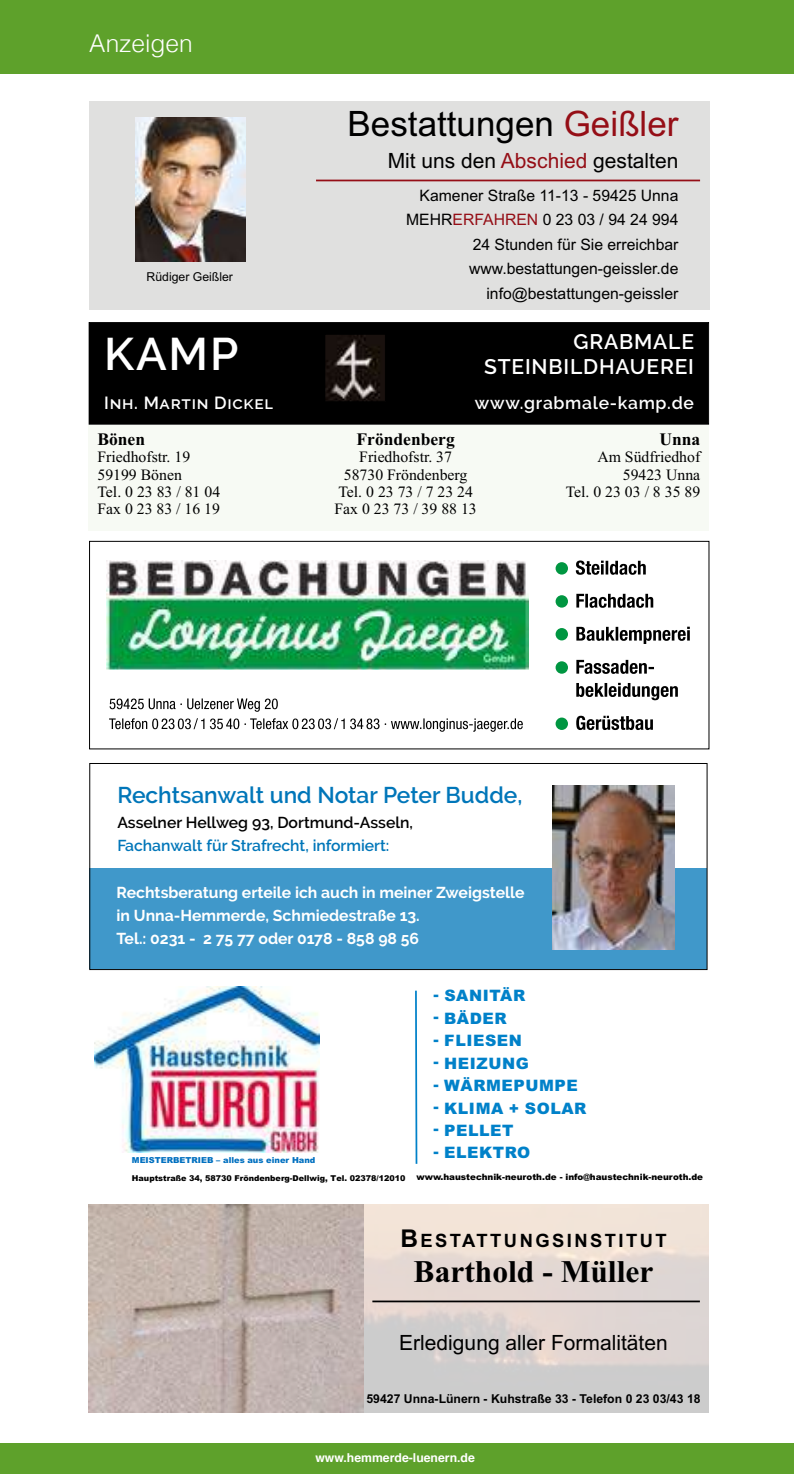
<style>
.page{position:relative;width:794px;height:1474px;background:#fff}
.page>*{position:absolute;margin:0;border:0;box-sizing:border-box;transform-origin:0 0}
.t1{font:600 45.5px "Raleway";color:#fff}
.t2{font:700 42px "Times New Roman";color:#f7faf4}
.t3{font:35px "Arial";color:#000}
.t4{font:700 31.5px "Times New Roman";color:#000}
.t5{font:300 24.5px "Helvetica";color:#fff}
.t6{font:600 22.75px "Raleway";color:#0076b9}
.t7{font:700 22.75px "Times New Roman";letter-spacing:.05em;color:#f7faf4}
.t8{font:21px "Arial";color:#000}
.t9{font:700 21px/25.2px "Times New Roman";letter-spacing:.085em;color:#f7faf4}
.t10{font:600 21px/25.2px "Raleway";letter-spacing:.04em;color:#fff;text-align:right}
.t11{font:700 18.38px "Arial";letter-spacing:.135em;color:#000}
.t12{font:600 17.5px "Raleway";letter-spacing:.04em;color:#fff}
.t13{font:700 17.5px "Times New Roman";color:#000}
.t14{font:15.75px/17.2px "Times New Roman";color:#000}
.t15{font:15.75px/24.5px "Arial";color:#000;text-align:right}
.t16{font:700 15.75px/22.8px "Raleway";color:#fff}
.t17{font:900 15.75px "Arial";letter-spacing:.035em;color:#0081c9}
.t18{font:600 15.75px "Raleway";color:#0076b9}
.t19{font:600 15.75px "Raleway";color:#000}
.t20{font:700 12.25px "Arial";color:#000}
.t21{font:700 12.25px "Helvetica";color:#fff}
.t22{font:12.25px "Arial";color:#000}
.t23{font:900 8.75px "Arial";color:#000}
.t24{font:900 8.22px "Arial";color:#0070c0}
.t25{font:900 8.05px "Arial";color:#000}
.s1{color:#950e16}
.s2{font-size:24.5px}
</style>
<div class="page">
<div style="left:90px;top:323px;width:618px;height:101px;background:#000"></div>
<div style="left:89px;top:322px;width:620px;height:102px;border:1px solid #000"></div>
<img style="left:326px;top:336px;width:58px;height:63px">
<div style="left:324px;top:334px;width:62px;height:67px;border:1px solid #000"></div>
<div style="left:89px;top:424px;width:211px;height:106px;background:#f7faf4"></div>
<div style="left:511px;top:424px;width:198px;height:106px;background:#f7faf4"></div>
<div style="left:300px;top:424px;width:211px;height:106px;background:#f7faf4"></div>
<div style="left:89px;top:868px;width:618px;height:101px;background:#4098ca"></div>
<div style="left:0;top:0;width:794px;height:74px;background:#5ea12b"></div>
<div style="left:0;top:1443px;width:794px;height:30px;background:#5ea12b"></div>
<div style="left:90px;top:102px;width:620px;height:208px;background:#e0e0df"></div>
<img style="left:136px;top:118px;width:110px;height:143px">
<hr style="left:316px;top:180px;width:384px;height:1px;background:#950e16">
<div style="left:89px;top:541px;width:620px;height:208px;border:1px solid #000"></div>
<img style="left:106px;top:561px;width:422px;height:109px">
<svg style="left:576px;top:715px;width:77px;height:15px"></svg>
<svg style="left:576px;top:683px;width:102px;height:17px"></svg>
<svg style="left:576px;top:660px;width:78px;height:14px"></svg>
<svg style="left:576px;top:626px;width:114px;height:18px"></svg>
<svg style="left:576px;top:594px;width:77px;height:14px"></svg>
<svg style="left:576px;top:560px;width:70px;height:15px"></svg>
<div style="left:555px;top:562px;width:13px;height:12px;background:#009641;border-radius:50%"></div>
<div style="left:555px;top:595px;width:13px;height:12px;background:#009641;border-radius:50%"></div>
<div style="left:555px;top:628px;width:13px;height:12px;background:#009641;border-radius:50%"></div>
<div style="left:555px;top:661px;width:13px;height:12px;background:#009641;border-radius:50%"></div>
<div style="left:555px;top:717px;width:13px;height:13px;background:#009641;border-radius:50%"></div>
<svg style="left:109px;top:718px;width:414px;height:13px"></svg>
<svg style="left:110px;top:698px;width:168px;height:13px"></svg>
<img style="left:95px;top:986px;width:225px;height:166px">
<svg style="left:415px;top:990px;width:3px;height:174px"></svg>
<img style="left:88px;top:1204px;width:275px;height:208px">
<hr style="left:372px;top:1300px;width:328px;height:2px;background:#000">
<img style="left:552px;top:785px;width:122px;height:164px">
<div style="left:89px;top:763px;width:618px;height:207px;border:1px solid #000"></div>
<div style="left:89px;top:325px;width:229px;height:98px;background:#000"></div>
<h3 class="t5" style="left:89px;top:23px;width:105px">Anzeigen</h3>
<p class="t22" style="left:147px;top:268px;width:88px">Rüdiger Geißler</p>
<h3 class="t3" style="left:348px;top:100px;width:332px">Bestattungen <span class="s1">Geißler</span></h3>
<h3 class="t8" style="left:388px;top:146px;width:292px">Mit uns den <span class="s1">Abschied</span> gestalten</h3>
<p class="t15" style="left:406px;top:183px;width:274px">Kamener Straße 11-13 - 59425 Unna<br>MEHR<span class="s1">ERFAHREN</span> 0 23 03 / 94 24 994<br>24 Stunden für Sie erreichbar www.bestattungen-geissler.de info@bestattungen-geissler</p>
<h3 class="t10" style="left:484px;top:329px;width:211px">GRABMALE<br>STEINBILDHAUEREI</h3>
<p class="t12" style="left:475px;top:393px;width:221px">www.grabmale-kamp.de</p>
<h2 class="t2" style="left:117px;top:319px;width:134px">KAMP</h2>
<h3 class="t9" style="left:421px;top:330px;width:273px;text-indent:136px">GRABMAL<br>STEINBILDHAUEREREI</h3>
<h3 class="t7" style="left:434px;top:389px;width:261px">www.grabmale-kamp.de</h3>
<p class="t13" style="left:97px;top:427px;width:49px">Bönen</p>
<p class="t14" style="left:97px;top:448px;width:124px">Friedhofstr. 19<br>59199 Bönen<br>Tel. 0 23 83 / 81 04<br>Fax 0 23 83 / 16 19</p>
<h1 class="t1" style="left:104px;top:328px;width:136px">KAMP</h1>
<p class="t12" style="left:104px;top:392px;width:170px">Inh. Martin Dickel</p>
<p class="t13" style="left:356px;top:427px;width:100px">Fröndenberg</p>
<p class="t14" style="left:334px;top:448px;width:144px;text-align:center">Friedhofstr. 37<br>58730 Fröndenberg<br>Tel. 0 23 73 / 7 23 24<br>Fax 0 23 73 / 39 88 13</p>
<p class="t13" style="left:659px;top:427px;width:42px">Unna</p>
<p class="t14" style="left:565px;top:448px;width:136px;text-align:right">Am Südfriedhof<br>59423 Unna<br>Tel. 0 23 03 / 8 35 89</p>
<h3 class="t6" style="left:117px;top:782px;width:406px">Rechtsanwalt und Notar Peter Budde,</h3>
<p class="t19" style="left:117px;top:813px;width:297px">Asselner Hellweg 93, Dortmund-Asseln,</p>
<p class="t18" style="left:117px;top:836px;width:274px">Fachanwalt für Strafrecht, informiert:</p>
<p class="t16" style="left:117px;top:881px;width:409px">Rechtsberatung erteile ich auch in meiner Zweigstelle in Unna-Hemmerde, Schmiedestraße 13.<br>Tel.: 0231 - 2 75 77 oder 0178 - 858 98 56</p>
<p class="t24" style="left:132px;top:1154px;width:185px">MEISTERBETRIEB alles aus einer Hand</p>
<p class="t25" style="left:132px;top:1172px;width:275px">Hauptstraße 34, 58730 Fröndenberg-Dellwig, Tel. 02378/12010</p>
<p class="t17" style="left:433px;top:984px;width:93px">- SANITÄR</p>
<p class="t17" style="left:433px;top:1006px;width:75px">- BÄDER</p>
<p class="t17" style="left:433px;top:1029px;width:90px">- FLIESEN</p>
<p class="t17" style="left:433px;top:1051px;width:97px">- HEIZUNG</p>
<p class="t17" style="left:433px;top:1074px;width:146px">- WÄRMEPUMPE</p>
<p class="t17" style="left:433px;top:1096px;width:155px">- KLIMA + SOLAR</p>
<p class="t17" style="left:433px;top:1118px;width:82px">- PELLET</p>
<p class="t17" style="left:433px;top:1141px;width:98px">- ELEKTRO</p>
<p class="t23" style="left:416px;top:1170px;width:288px">www.haustechnik-neuroth.de - info@haustechnik-neuroth.de</p>
<p class="t11" style="left:400px;top:1227px;width:268px"><span class="s2">B</span>ESTATTUNGSINSTITUT</p>
<h3 class="t4" style="left:414px;top:1248px;width:241px">Barthold - Müller</h3>
<h3 class="t8" style="left:399px;top:1328px;width:270px">Erledigung aller Formalitäten</h3>
<p class="t20" style="left:366px;top:1390px;width:336px">59427 Unna-Lünern - Kuhstraße 33 - Telefon 0 23 03/43 18</p>
<p class="t21" style="left:315px;top:1447px;width:161px">www.hemmerde-luenern.de</p>
</div>
